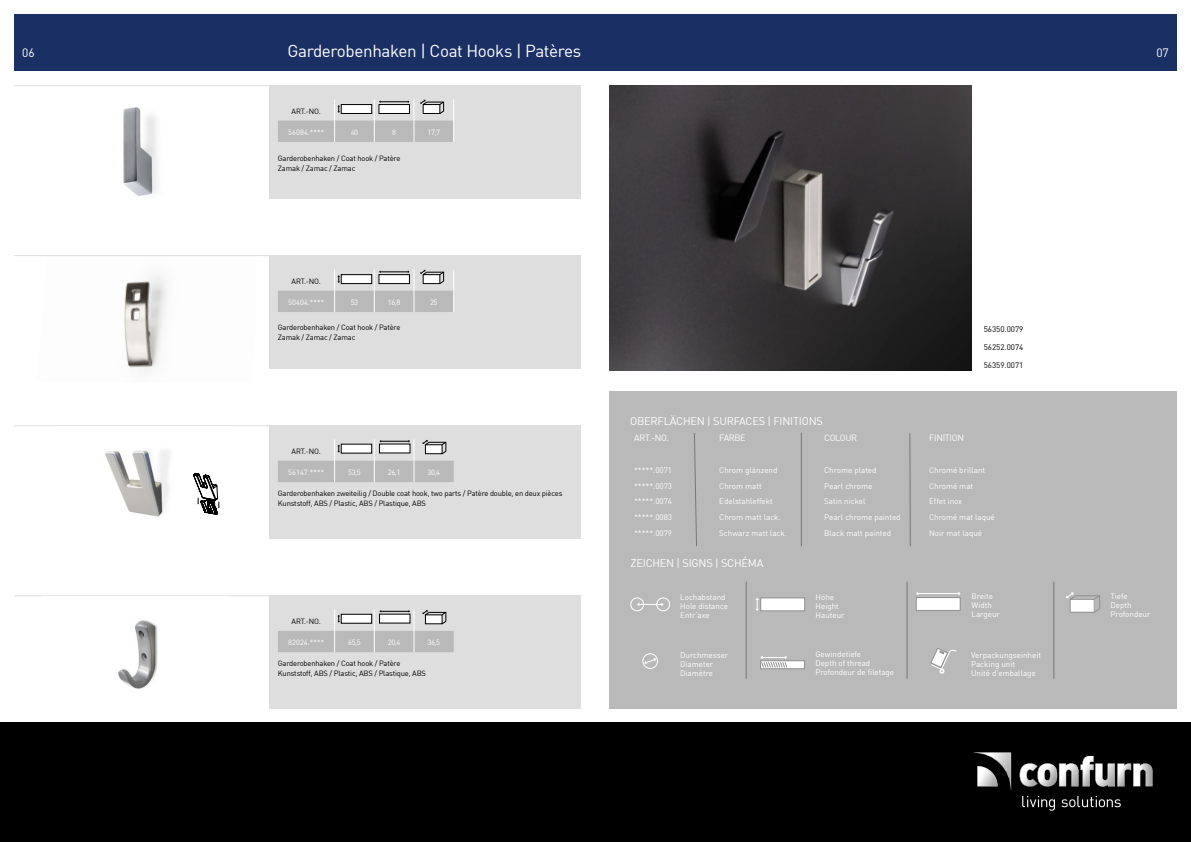
<style>
.page{position:relative;width:1191px;height:842px;background:#fff}
.page>*{position:absolute;margin:0;border:0;box-sizing:border-box;transform-origin:0 0}
.t1{font:17px "DIN";letter-spacing:-.02em;color:#fff}
.t2{font:12px "DIN";color:#fff}
.t3{font:11px "DIN";letter-spacing:-.02em;color:#fff}
.t4{font:9px "DIN";letter-spacing:-.03em;color:#fff}
.t5{font:8px/9px "DIN";color:#fff}
.t6{font:8px "DIN";color:#000}
.t7{font:7.5px/10px "DIN";letter-spacing:-.02em;color:#000}
.t8{font:7.5px "DIN";color:#fff}
</style>
<div class="page">
<div style="left:0;top:723px;width:595px;height:119px;background:#000"></div>
<div style="left:14px;top:14px;width:581px;height:57px;background:#1a2f63"></div>
<div style="left:269px;top:595px;width:312px;height:114px;background:#dedede"></div>
<hr style="left:14px;top:595px;width:567px;height:1px;background:#dedede">
<svg style="left:278px;top:609px;width:176px;height:43px"></svg>
<div style="left:269px;top:425px;width:312px;height:114px;background:#dedede"></div>
<hr style="left:14px;top:425px;width:567px;height:1px;background:#dedede">
<svg style="left:278px;top:439px;width:176px;height:43px"></svg>
<img style="left:118px;top:620px;width:40px;height:69px">
<img style="left:105px;top:450px;width:113px;height:67px">
<img style="left:123px;top:107px;width:35px;height:89px">
<div style="left:269px;top:85px;width:312px;height:113px;background:#dedede"></div>
<hr style="left:14px;top:85px;width:567px;height:1px;background:#dedede">
<img style="left:124px;top:276px;width:43px;height:95px">
<div style="left:269px;top:255px;width:312px;height:114px;background:#dedede"></div>
<hr style="left:14px;top:255px;width:567px;height:1px;background:#dedede">
<svg style="left:278px;top:269px;width:176px;height:43px"></svg>
<svg style="left:278px;top:99px;width:176px;height:43px"></svg>
<svg style="left:193px;top:473px;width:27px;height:41px"></svg>
<div style="left:595px;top:723px;width:596px;height:119px;background:#000"></div>
<div style="left:595px;top:14px;width:581px;height:57px;background:#1a2f63"></div>
<div style="left:609px;top:391px;width:567px;height:318px;background:#b9b9b9"></div>
<svg style="left:694px;top:433px;width:3px;height:114px"></svg>
<hr style="left:801px;top:433px;width:1px;height:113px;background:#787877">
<svg style="left:909px;top:433px;width:1px;height:113px"></svg>
<svg style="left:637px;top:603px;width:26px;height:3px"></svg>
<div style="left:630px;top:598px;width:14px;height:13px;border:1px solid #fff;border-radius:50%"></div>
<div style="left:656px;top:598px;width:14px;height:13px;border:1px solid #fff;border-radius:50%"></div>
<svg style="left:1066px;top:592px;width:34px;height:21px"></svg>
<div style="left:760px;top:598px;width:44px;height:13px;background:#fff"></div>
<div style="left:760px;top:598px;width:45px;height:13px;border:1px solid #90908f"></div>
<svg style="left:755px;top:598px;width:4px;height:13px"></svg>
<div style="left:760px;top:661px;width:44px;height:8px;background:#fff"></div>
<div style="left:760px;top:660px;width:44px;height:9px;border:1px solid #90908f"></div>
<svg style="left:760px;top:656px;width:28px;height:12px"></svg>
<hr style="left:746px;top:582px;width:1px;height:96px;background:#787877">
<hr style="left:1053px;top:582px;width:1px;height:96px;background:#787877">
<hr style="left:906px;top:582px;width:1px;height:96px;background:#787877">
<svg style="left:644px;top:658px;width:12px;height:6px"></svg>
<div style="left:642px;top:653px;width:16px;height:16px;border:1px solid #fff;border-radius:50%"></div>
<div style="left:916px;top:598px;width:44px;height:12px;background:#fff"></div>
<div style="left:916px;top:597px;width:44px;height:14px;border:1px solid #90908f"></div>
<hr style="left:917px;top:593px;width:42px;height:1px;background:#fff">
<svg style="left:930px;top:648px;width:27px;height:26px"></svg>
<svg style="left:1019px;top:756px;width:133px;height:31px"></svg>
<svg style="left:974px;top:752px;width:37px;height:38px"></svg>
<svg style="left:1022px;top:796px;width:33px;height:15px"></svg>
<svg style="left:1061px;top:796px;width:59px;height:11px"></svg>
<img style="left:609px;top:85px;width:363px;height:285px">
<h2 class="t2" style="left:22px;top:45px;width:14px">06</h2>
<h1 class="t1" style="left:287px;top:40px;width:295px">Garderobenhaken | Coat Hooks | Patères</h1>
<p class="t7" style="left:292px;top:106px;width:31px">ART.-NO.</p>
<p class="t8" style="left:288px;top:128px;width:37px">56084.****</p>
<p class="t8" style="left:351px;top:128px;width:9px">40</p>
<p class="t8" style="left:392px;top:128px;width:5px">8</p>
<p class="t8" style="left:427px;top:128px;width:14px">17,7</p>
<p class="t7" style="left:278px;top:153px;width:124px">Garderobenhaken / Coat hook / Patère<br>Zamak / Zamac / Zamac</p>
<p class="t7" style="left:292px;top:276px;width:31px">ART.-NO.</p>
<p class="t8" style="left:288px;top:298px;width:37px">50404.****</p>
<p class="t8" style="left:351px;top:298px;width:9px">53</p>
<p class="t8" style="left:388px;top:298px;width:14px">16,8</p>
<p class="t8" style="left:430px;top:298px;width:9px">25</p>
<p class="t7" style="left:278px;top:322px;width:124px">Garderobenhaken / Coat hook / Patère<br>Zamak / Zamac / Zamac</p>
<p class="t7" style="left:292px;top:446px;width:31px">ART.-NO.</p>
<p class="t8" style="left:288px;top:468px;width:37px">56147.****</p>
<p class="t8" style="left:348px;top:468px;width:14px">53,5</p>
<p class="t8" style="left:388px;top:468px;width:14px">26,1</p>
<p class="t8" style="left:427px;top:468px;width:14px">30,4</p>
<p class="t7" style="left:278px;top:488px;width:286px">Garderobenhaken zweiteilig / Double coat hook, two parts / Patère double, en deux pièces<br>Kunststoff, ABS / Plastic, ABS / Plastique, ABS</p>
<p class="t7" style="left:292px;top:616px;width:31px">ART.-NO.</p>
<p class="t8" style="left:288px;top:638px;width:37px">82024.****</p>
<p class="t8" style="left:348px;top:638px;width:14px">65,5</p>
<p class="t8" style="left:388px;top:638px;width:14px">20,4</p>
<p class="t8" style="left:427px;top:638px;width:14px">36,5</p>
<p class="t7" style="left:278px;top:658px;width:150px">Garderobenhaken / Coat hook / Patère<br>Kunststoff, ABS / Plastic, ABS / Plastique, ABS</p>
<p class="t6" style="left:983px;top:324px;width:41px">56350.0079</p>
<p class="t6" style="left:983px;top:342px;width:41px">56252.0074</p>
<p class="t6" style="left:983px;top:360px;width:41px">56359.0071</p>
<h3 class="t3" style="left:630px;top:414px;width:194px">OBERFLÄCHEN | SURFACES | FINITIONS</h3>
<p class="t4" style="left:634px;top:432px;width:36px">ART.-NO.</p>
<p class="t4" style="left:719px;top:432px;width:28px">FARBE</p>
<p class="t4" style="left:824px;top:432px;width:34px">COLOUR</p>
<p class="t4" style="left:929px;top:432px;width:36px">FINITION</p>
<p class="t5" style="left:634px;top:465px;width:39px">*****.0071</p>
<p class="t5" style="left:719px;top:465px;width:60px">Chrom glänzend</p>
<p class="t5" style="left:824px;top:465px;width:54px">Chrome plated</p>
<p class="t5" style="left:929px;top:465px;width:58px">Chromé brillant</p>
<p class="t5" style="left:634px;top:481px;width:39px">*****.0073</p>
<p class="t5" style="left:719px;top:481px;width:44px">Chrom matt</p>
<p class="t5" style="left:824px;top:481px;width:50px">Pearl chrome</p>
<p class="t5" style="left:929px;top:481px;width:46px">Chromé mat</p>
<p class="t5" style="left:634px;top:497px;width:39px">*****.0074</p>
<p class="t5" style="left:719px;top:497px;width:55px">Edelstahleffekt</p>
<p class="t5" style="left:824px;top:497px;width:43px">Satin nickel</p>
<p class="t5" style="left:929px;top:497px;width:34px">Effet inox</p>
<p class="t5" style="left:634px;top:513px;width:39px">*****.0083</p>
<p class="t5" style="left:719px;top:513px;width:63px">Chrom matt lack.</p>
<p class="t5" style="left:824px;top:513px;width:78px">Pearl chrome painted</p>
<p class="t5" style="left:929px;top:513px;width:67px">Chromé mat laqué</p>
<p class="t5" style="left:634px;top:529px;width:39px">*****.0079</p>
<p class="t5" style="left:719px;top:529px;width:69px">Schwarz matt lack.</p>
<p class="t5" style="left:824px;top:529px;width:68px">Black matt painted</p>
<p class="t5" style="left:929px;top:529px;width:55px">Noir mat laqué</p>
<h3 class="t3" style="left:630px;top:556px;width:134px">ZEICHEN | SIGNS | SCHÉMA</h3>
<h2 class="t2" style="left:1156px;top:45px;width:14px">07</h2>
<p class="t5" style="left:680px;top:592px;width:49px">Lochabstand<br>Hole distance<br>Entr‘axe</p>
<p class="t5" style="left:1110px;top:591px;width:41px">Tiefe<br>Depth<br>Profondeur</p>
<p class="t5" style="left:971px;top:592px;width:30px">Breite<br>Width<br>Largeur</p>
<p class="t5" style="left:971px;top:650px;width:71px">Verpackungseinheit<br>Packing unit<br>Unité d’emballage</p>
<p class="t5" style="left:815px;top:592px;width:30px">Höhe<br>Height<br>Hauteur</p>
<p class="t5" style="left:815px;top:650px;width:80px">Gewindetiefe<br>Depth of thread<br>Profondeur de filetage</p>
<p class="t5" style="left:680px;top:650px;width:50px">Durchmesser<br>Diameter<br>Diamètre</p>
</div>
